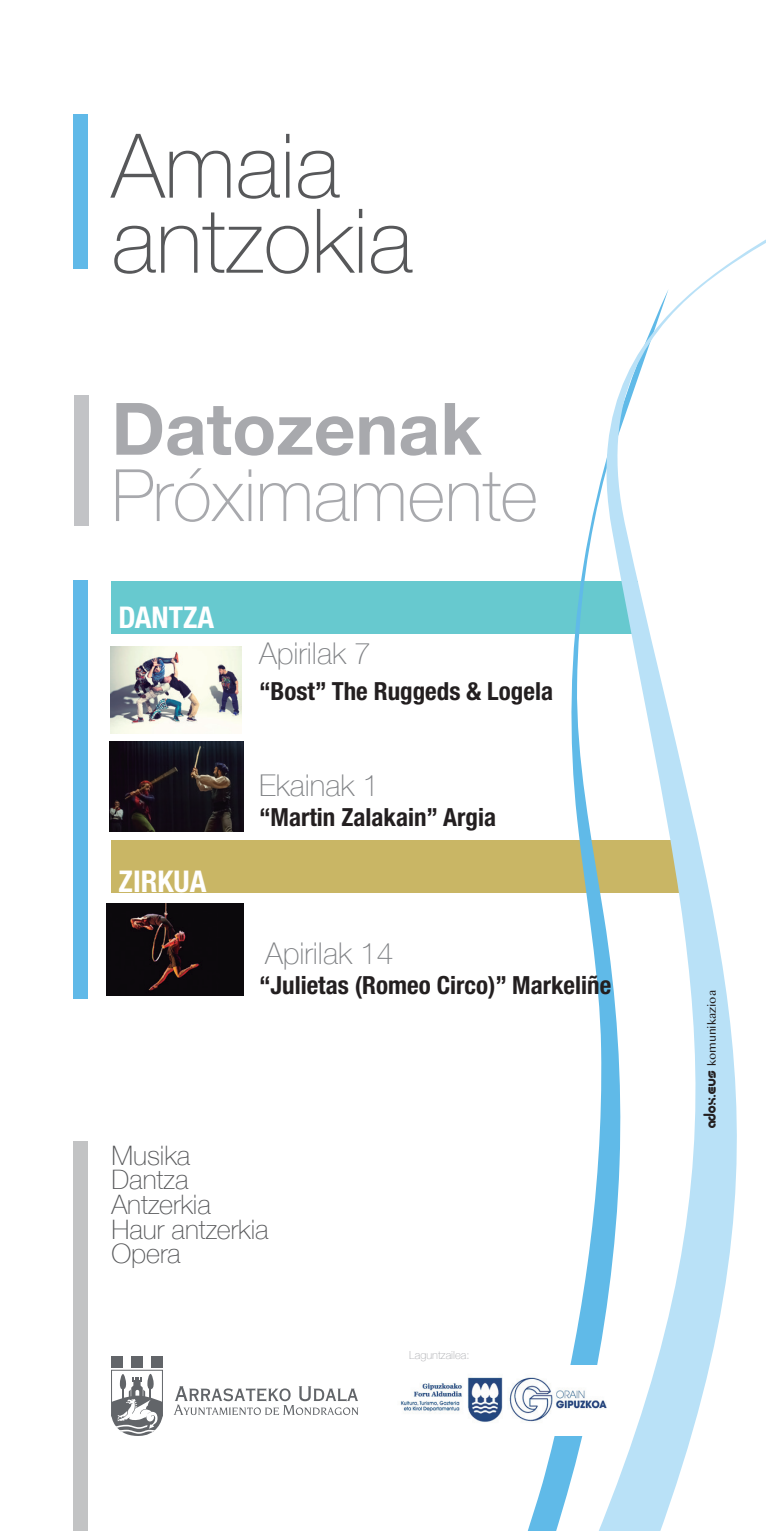
<style>
.page{position:relative;width:766px;height:1531px;background:#fff}
.page>*{position:absolute;margin:0;border:0;box-sizing:border-box;transform-origin:0 0}
.t1{font:100 89.25px/75px "Helvetica Neue";color:#57585a}
.t2{font:100 72.25px "Helvetica Neue";color:#a8a9ad}
.t3{font:700 72.25px "Helvetica Neue";color:#a8a9ad}
.t4{font:100 30px "Helvetica Neue";color:#808285}
.t5{font:700 condensed 30px "Helvetica Neue";color:#fff}
.t6{font:100 26.75px/24.5px "Helvetica Neue";color:#57585a}
.t7{font:700 condensed 25px "Helvetica Neue";color:#231f20}
.t8{font:11.5px "Oriya MN";color:#231f20}
.t9{font:100 11.25px "Helvetica Neue";color:#a8a9ad}
.s1{font-family:"technooverload BRK";font-size:17.25px}
</style>
<div class="page">
<div style="left:111px;top:840px;width:569px;height:52px;background:#c9b665"></div>
<div style="left:111px;top:581px;width:527px;height:53px;background:#67c9cf"></div>
<svg style="left:524px;top:892px;width:42px;height:639px"></svg>
<svg style="left:566px;top:240px;width:199px;height:1291px"></svg>
<div style="left:73px;top:114px;width:14px;height:154px;background:#60b9e8"></div>
<div style="left:74px;top:396px;width:14px;height:130px;background:#c2c3c6"></div>
<div style="left:111px;top:1356px;width:12px;height:12px;background:#626569"></div>
<div style="left:131px;top:1356px;width:12px;height:12px;background:#626569"></div>
<div style="left:151px;top:1356px;width:11px;height:12px;background:#626569"></div>
<div style="left:111px;top:1370px;width:51px;height:46px;border:1px solid #626569"></div>
<svg style="left:173px;top:1386px;width:185px;height:29px"></svg>
<svg style="left:111px;top:1374px;width:51px;height:62px"></svg>
<div style="left:73px;top:1141px;width:14px;height:390px;background:#c2c3c4"></div>
<div style="left:73px;top:580px;width:14px;height:419px;background:#60b9e8"></div>
<img style="left:400px;top:1366px;width:206px;height:69px">
<img style="left:111px;top:647px;width:130px;height:86px">
<img style="left:109px;top:741px;width:135px;height:90px">
<img style="left:106px;top:903px;width:138px;height:93px">
<h1 class="t1" style="left:111px;top:125px;width:303px">Amaia antzokia</h1>
<h2 class="t3" style="left:111px;top:372px;width:371px">Datozenak</h2>
<h2 class="t2" style="left:111px;top:440px;width:428px">Próximamente</h2>
<p class="t5" style="left:119px;top:599px;width:97px">DANTZA</p>
<p class="t5" style="left:119px;top:863px;width:89px">ZIRKUA</p>
<p class="t4" style="left:259px;top:630px;width:113px">Apirilak 7</p>
<p class="t7" style="left:259px;top:675px;width:295px">“Bost” The Ruggeds &amp; Logela</p>
<p class="t4" style="left:259px;top:762px;width:122px">Ekainak 1</p>
<p class="t7" style="left:259px;top:801px;width:238px">“Martin Zalakain” Argia</p>
<p class="t4" style="left:265px;top:930px;width:130px">Apirilak 14</p>
<p class="t7" style="left:259px;top:969px;width:353px">“Julietas (Romeo Circo)” Markeliñe</p>
<p class="t6" style="left:111px;top:1142px;width:159px">Musika<br>Dantza<br>Antzerkia<br>Haur antzerkia<br>Opera</p>
<p class="t9" style="left:409px;top:1346px;width:62px">Laguntzailea:</p>
<p class="t8" style="left:705px;top:1128px;width:140px;rotate:-90deg"><span class="s1">adox.eus</span> komunikazioa</p>
</div>
